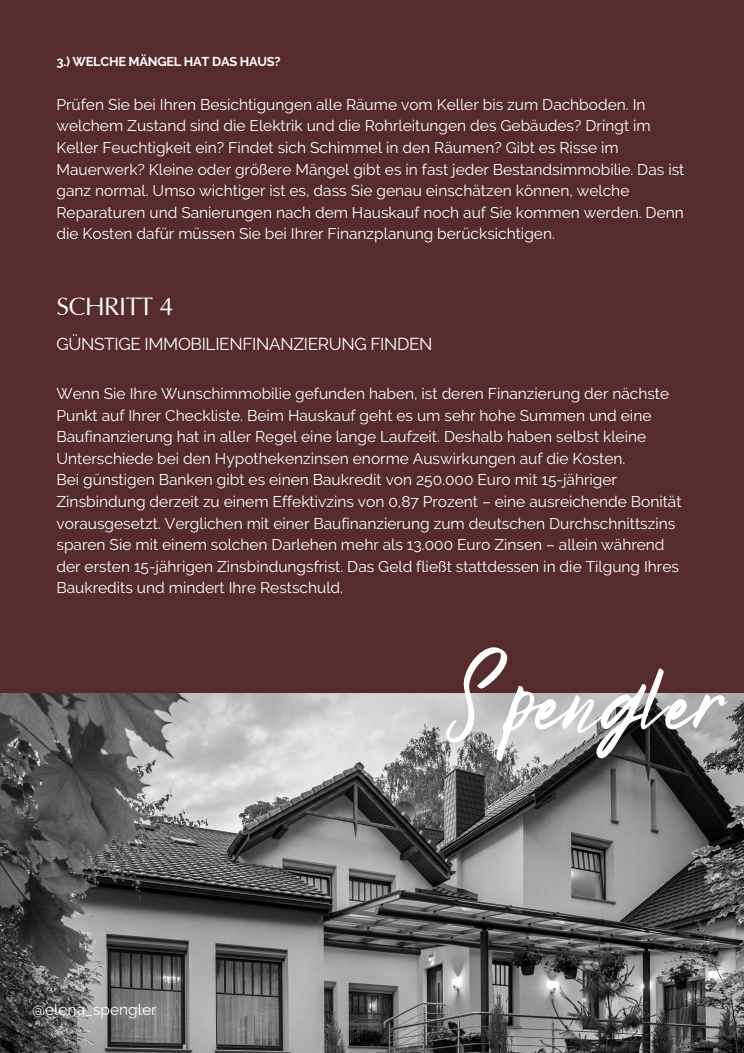
<style>
.page{position:relative;width:744px;height:1053px;background:#562b2b}
.page>*{position:absolute;margin:0;border:0;box-sizing:border-box;transform-origin:0 0}
.t1{font:97.36px "Bright Sunshine";color:#fff}
.t2{font:25.32px "AG Opus";letter-spacing:-.02em;color:#fff}
.t3{font:17.24px "Raleway";letter-spacing:-.02em;color:#fff}
.t4{font:15.48px/21.6px "Raleway";color:#fff}
.t5{font:700 12.84px "Raleway";letter-spacing:-.02em;color:#fff}
</style>
<div class="page">
<img style="left:0;top:694px;width:744px;height:359px">
<p class="t5" style="left:57px;top:54px;width:226px">3.) WELCHE MÄNGEL HAT DAS HAUS?</p>
<p class="t4" style="left:57px;top:94px;width:629px">Prüfen Sie bei Ihren Besichtigungen alle Räume vom Keller bis zum Dachboden. In welchem Zustand sind die Elektrik und die Rohrleitungen des Gebäudes? Dringt im Keller Feuchtigkeit ein? Findet sich Schimmel in den Räumen? Gibt es Risse im Mauerwerk? Kleine oder größere Mängel gibt es in fast jeder Bestandsimmobilie. Das ist ganz normal. Umso wichtiger ist es, dass Sie genau einschätzen können, welche Reparaturen und Sanierungen nach dem Hauskauf noch auf Sie kommen werden. Denn die Kosten dafür müssen Sie bei Ihrer Finanzplanung berücksichtigen.</p>
<p class="t2" style="left:57px;top:292px;width:118px">SCHRITT 4</p>
<p class="t3" style="left:57px;top:334px;width:378px">GÜNSTIGE IMMOBILIENFINANZIERUNG FINDEN</p>
<p class="t4" style="left:57px;top:383px;width:614px">Wenn Sie Ihre Wunschimmobilie gefunden haben, ist deren Finanzierung der nächste Punkt auf Ihrer Checkliste. Beim Hauskauf geht es um sehr hohe Summen und eine Baufinanzierung hat in aller Regel eine lange Laufzeit. Deshalb haben selbst kleine Unterschiede bei den Hypothekenzinsen enorme Auswirkungen auf die Kosten.</p>
<p class="t4" style="left:57px;top:469px;width:627px">Bei günstigen Banken gibt es einen Baukredit von 250.000 Euro mit 15-jähriger Zinsbindung derzeit zu einem Effektivzins von 0,87 Prozent – eine ausreichende Bonität vorausgesetzt. Verglichen mit einer Baufinanzierung zum deutschen Durchschnittszins sparen Sie mit einem solchen Darlehen mehr als 13.000 Euro Zinsen – allein während der ersten 15-jährigen Zinsbindungsfrist. Das Geld fließt stattdessen in die Tilgung Ihres Baukredits und mindert Ihre Restschuld.</p>
<p class="t4" style="left:32px;top:998px;width:126px">@elena_spengler</p>
<p class="t1" style="left:449px;top:623px;width:278px">Spengler</p>
</div>
